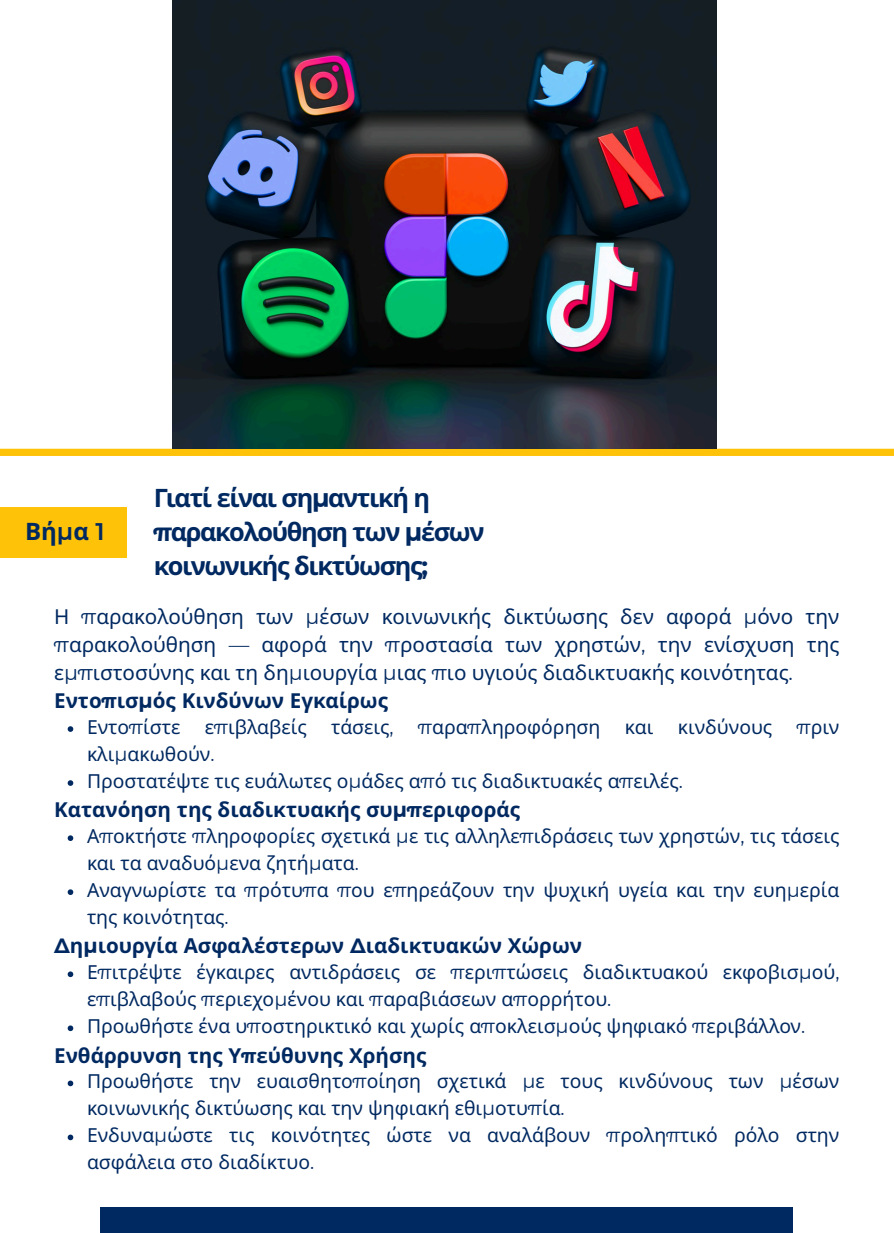
<style>
.page{position:relative;width:894px;height:1233px;background:#fff}
.page>*{position:absolute;margin:0;border:0;box-sizing:border-box;transform-origin:0 0}
.t1{font:700 25.35px/33.8px "Noto Sans";letter-spacing:-.055em;color:#002961}
.t2{font:700 24px "Noto Sans";color:#002961}
.t3{font:20.55px/28px "Noto Sans";color:#002961;text-align:justify}
.t4{font:700 20.55px "Noto Sans";color:#002961}
.t5{font:19.35px/27px "Noto Sans";color:#002961}
.s1{font-family:"Montserrat";font-weight:600}
.s2{font-family:"Montserrat"}
</style>
<div class="page">
<div style="left:0;top:449px;width:893px;height:6px;background:#fec209"></div>
<div style="left:100px;top:1207px;width:692px;height:26px;background:#002961"></div>
<div style="left:0;top:507px;width:127px;height:51px;background:#fec209"></div>
<img style="left:173px;top:0;width:543px;height:449px">
<svg style="left:68px;top:726px;width:5px;height:6px"></svg>
<svg style="left:68px;top:780px;width:5px;height:6px"></svg>
<svg style="left:68px;top:835px;width:5px;height:6px"></svg>
<svg style="left:68px;top:889px;width:5px;height:6px"></svg>
<svg style="left:68px;top:971px;width:5px;height:6px"></svg>
<svg style="left:68px;top:1025px;width:5px;height:6px"></svg>
<svg style="left:68px;top:1081px;width:5px;height:5px"></svg>
<svg style="left:68px;top:1135px;width:5px;height:5px"></svg>
<p class="t2" style="left:25px;top:514px;width:81px">Βή<span class="s1">μ</span>α <span class="s1">1</span></p>
<h2 class="t1" style="left:154px;top:481px;width:332px">Γιατί είναι ση<span class="s2">μ</span>αντική η <span class="s2">π</span>αρακολούθηση των <span class="s2">μ</span>έσων κοινωνικής δικτύωσης<span class="s2">;</span></h2>
<p class="t3" style="left:54px;top:602px;width:786px">Η <span class="s2">π</span>αρακολούθηση των <span class="s2">μ</span>έσων κοινωνικής δικτύωσης δεν αφορά <span class="s2">μ</span>όνο την <span class="s2">π</span>αρακολούθηση <span class="s2">—</span> αφορά την <span class="s2">π</span>ροστασία των χρηστών<span class="s2">,</span> την ενίσχυση της ε<span class="s2">μπ</span>ιστοσύνης και τη δη<span class="s2">μ</span>ιουργία <span class="s2">μ</span>ιας <span class="s2">π</span>ιο υγιούς διαδικτυακής κοινότητας<span class="s2">.</span></p>
<h1 class="t4" style="left:54px;top:686px;width:335px">Εντο<span class="s2">π</span>ισ<span class="s2">μ</span>ός Κινδύνων Εγκαίρως</h1>
<h1 class="t5" style="left:87px;top:713px;width:95px">Εντο<span class="s2">π</span>ίστε</h1>
<h1 class="t5" style="left:205px;top:713px;width:103px">ε<span class="s2">π</span>ιβλαβείς</h1>
<h1 class="t5" style="left:331px;top:713px;width:64px">τάσεις<span class="s2">,</span></h1>
<h1 class="t5" style="left:418px;top:713px;width:184px"><span class="s2">π</span>αρα<span class="s2">π</span>ληροφόρηση</h1>
<h1 class="t5" style="left:624px;top:713px;width:30px">και</h1>
<h1 class="t5" style="left:677px;top:713px;width:96px">κινδύνους</h1>
<h1 class="t5" style="left:796px;top:713px;width:44px"><span class="s2">π</span>ριν</h1>
<h1 class="t5" style="left:87px;top:740px;width:129px">κλι<span class="s2">μ</span>ακωθούν<span class="s2">.</span></h1>
<p class="t5" style="left:87px;top:767px;width:597px">Προστατέψτε τις ευάλωτες ο<span class="s2">μ</span>άδες α<span class="s2">π</span>ό τις διαδικτυακές α<span class="s2">π</span>ειλές<span class="s2">.</span></p>
<p class="t4" style="left:54px;top:795px;width:467px">Κατανόηση της διαδικτυακής συ<span class="s2">μπ</span>εριφοράς</p>
<p class="t5" style="left:87px;top:822px;width:753px">Α<span class="s2">π</span>οκτήστε <span class="s2">π</span>ληροφορίες σχετικά <span class="s2">μ</span>ε τις αλληλε<span class="s2">π</span>ιδράσεις των χρηστών<span class="s2">,</span> τις τάσεις και τα αναδυό<span class="s2">μ</span>ενα ζητή<span class="s2">μ</span>ατα<span class="s2">.</span></p>
<p class="t5" style="left:87px;top:876px;width:753px">Αναγνωρίστε τα <span class="s2">π</span>ρότυ<span class="s2">π</span>α <span class="s2">π</span>ου ε<span class="s2">π</span>ηρεάζουν την ψυχική υγεία και την ευη<span class="s2">μ</span>ερία της κοινότητας<span class="s2">.</span></p>
<h2 class="t4" style="left:54px;top:932px;width:529px"><span class="s2">Δ</span>η<span class="s2">μ</span>ιουργία Ασφαλέστερων <span class="s2">Δ</span>ιαδικτυακών Χώρων</h2>
<p class="t5" style="left:87px;top:958px;width:753px">Ε<span class="s2">π</span>ιτρέψτε έγκαιρες αντιδράσεις σε <span class="s2">π</span>ερι<span class="s2">π</span>τώσεις διαδικτυακού εκφοβισ<span class="s2">μ</span>ού<span class="s2">, </span>ε<span class="s2">π</span>ιβλαβούς <span class="s2">π</span>εριεχο<span class="s2">μ</span>ένου και <span class="s2">π</span>αραβιάσεων α<span class="s2">π</span>ορρήτου<span class="s2">.</span></p>
<p class="t5" style="left:87px;top:1012px;width:719px">Προωθήστε ένα υ<span class="s2">π</span>οστηρικτικό και χωρίς α<span class="s2">π</span>οκλεισ<span class="s2">μ</span>ούς ψηφιακό <span class="s2">π</span>εριβάλλον<span class="s2">.</span></p>
<h2 class="t4" style="left:54px;top:1041px;width:373px">Ενθάρρυνση της Υ<span class="s2">π</span>εύθυνης Χρήσης</h2>
<p class="t5" style="left:87px;top:1067px;width:753px">Προωθήστε την ευαισθητο<span class="s2">π</span>οίηση σχετικά <span class="s2">μ</span>ε τους κινδύνους των <span class="s2">μ</span>έσων κοινωνικής δικτύωσης και την ψηφιακή εθι<span class="s2">μ</span>οτυ<span class="s2">π</span>ία<span class="s2">.</span></p>
<p class="t5" style="left:87px;top:1121px;width:753px">Ενδυνα<span class="s2">μ</span>ώστε τις κοινότητες ώστε να αναλάβουν <span class="s2">π</span>ρολη<span class="s2">π</span>τικό ρόλο στην ασφάλεια στο διαδίκτυο<span class="s2">.</span></p>
</div>
